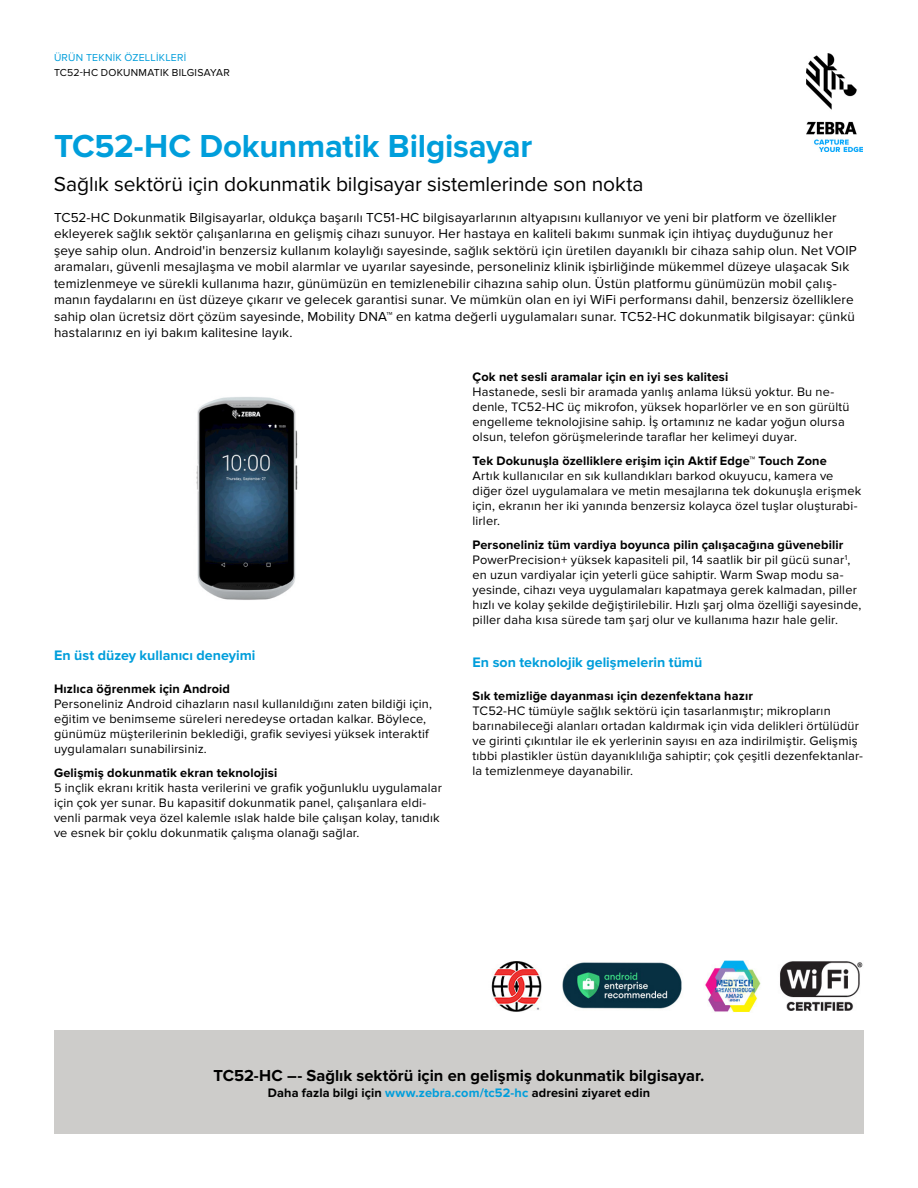
<style>
.page{position:relative;width:918px;height:1188px;background:#fff}
.page>*{position:absolute;margin:0;border:0;box-sizing:border-box;transform-origin:0 0}
.t1{font:700 33px "Proxima Nova";letter-spacing:-.005em;color:#009edb}
.t2{font:21px "Proxima Nova";letter-spacing:-.005em;color:#000}
.t3{font:700 16.5px "Proxima Nova";color:#000}
.t4{font:700 14.25px "Proxima Nova";color:#009edb}
.t5{font:13.5px/16.5px "Proxima Nova";letter-spacing:.01em;color:#000}
.t6{font:12.75px/15px "Proxima Nova";letter-spacing:.015em;color:#000}
.t7{font:700 12.75px "Proxima Nova";letter-spacing:.01em;color:#000}
.t8{font:10.5px "Proxima Nova";letter-spacing:.025em;color:#000}
.t9{font:10.5px "Proxima Nova";letter-spacing:.025em;color:#009edb}
.s1{font-weight:700}
.s2{color:#009edb}
</style>
<div class="page">
<img style="left:806px;top:54px;width:56px;height:97px">
<div style="left:54px;top:1031px;width:810px;height:103px;background:#cdccca"></div>
<img style="left:491px;top:961px;width:372px;height:51px">
<img style="left:196px;top:397px;width:102px;height:203px">
<p class="t9" style="left:54px;top:52px;width:134px">ÜRÜN TEKNİK ÖZELLİKLERİ</p>
<p class="t8" style="left:54px;top:66px;width:177px">TC52-HC DOKUNMATIK BILGISAYAR</p>
<h1 class="t1" style="left:54px;top:127px;width:480px">TC52-HC Dokunmatik Bilgisayar</h1>
<h2 class="t2" style="left:54px;top:172px;width:591px">Sağlık sektörü için dokunmatik bilgisayar sistemlerinde son nokta</h2>
<p class="t5" style="left:54px;top:209px;width:804px">TC52-HC Dokunmatik Bilgisayarlar, oldukça başarılı TC51-HC bilgisayarlarının altyapısını kullanıyor ve yeni bir platform ve özellikler ekleyerek sağlık sektör çalışanlarına en gelişmiş cihazı sunuyor. Her hastaya en kaliteli bakımı sunmak için ihtiyaç duyduğunuz her şeye sahip olun. Android'in benzersiz kullanım kolaylığı sayesinde, sağlık sektörü için üretilen dayanıklı bir cihaza sahip olun. Net VOIP aramaları, güvenli mesajlaşma ve mobil alarmlar ve uyarılar sayesinde, personeliniz klinik işbirliğinde mükemmel düzeye ulaşacak Sık temizlenmeye ve sürekli kullanıma hazır, günümüzün en temizlenebilir cihazına sahip olun. Üstün platformu günümüzün mobil çalış&shy;manın faydalarını en üst düzeye çıkarır ve gelecek garantisi sunar. Ve mümkün olan en iyi WiFi performansı dahil, benzersiz özelliklere sahip olan ücretsiz dört çözüm sayesinde, Mobility DNA™ en katma değerli uygulamaları sunar. TC52-HC dokunmatik bilgisayar: çünkü hastalarınız en iyi bakım kalitesine layık.</p>
<p class="t4" style="left:54px;top:647px;width:203px">En üst düzey kullanıcı deneyimi</p>
<p class="t7" style="left:54px;top:682px;width:178px">Hızlıca öğrenmek için Android</p>
<p class="t6" style="left:54px;top:697px;width:380px">Personeliniz Android cihazların nasıl kullanıldığını zaten bildiği için, eğitim ve benimseme süreleri neredeyse ortadan kalkar. Böylece, günümüz müşterilerinin beklediği, grafik seviyesi yüksek interaktif uygulamaları sunabilirsiniz.</p>
<p class="t7" style="left:54px;top:766px;width:225px">Gelişmiş dokunmatik ekran teknolojisi</p>
<p class="t6" style="left:54px;top:781px;width:389px">5 inçlik ekranı kritik hasta verilerini ve grafik yoğunluklu uygulamalar için çok yer sunar. Bu kapasitif dokunmatik panel, çalışanlara eldi&shy;venli parmak veya özel kalemle ıslak halde bile çalışan kolay, tanıdık ve esnek bir çoklu dokunmatik çalışma olanağı sağlar.</p>
<p class="t7" style="left:472px;top:369px;width:257px">Çok net sesli aramalar için en iyi ses kalitesi</p>
<p class="t6" style="left:472px;top:384px;width:378px">Hastanede, sesli bir aramada yanlış anlama lüksü yoktur. Bu ne&shy;denle, TC52-HC üç mikrofon, yüksek hoparlörler ve en son gürültü engelleme teknolojisine sahip. İş ortamınız ne kadar yoğun olursa olsun, telefon görüşmelerinde taraflar her kelimeyi duyar.</p>
<p class="t7" style="left:472px;top:453px;width:356px">Tek Dokunuşla özelliklere erişim için Aktif Edge™ Touch Zone</p>
<p class="t6" style="left:472px;top:468px;width:390px">Artık kullanıcılar en sık kullandıkları barkod okuyucu, kamera ve diğer özel uygulamalara ve metin mesajlarına tek dokunuşla erişmek için, ekranın her iki yanında benzersiz kolayca özel tuşlar oluşturabi&shy;lirler.</p>
<p class="t6" style="left:472px;top:537px;width:390px"><span class="s1">Personeliniz tüm vardiya boyunca pilin çalışacağına güvenebilir </span>PowerPrecision+ yüksek kapasiteli pil, 14 saatlik bir pil gücü sunar<sup>1</sup>, en uzun vardiyalar için yeterli güce sahiptir. Warm Swap modu sa&shy;yesinde, cihazı veya uygulamaları kapatmaya gerek kalmadan, piller hızlı ve kolay şekilde değiştirilebilir. Hızlı şarj olma özelliği sayesinde, piller daha kısa sürede tam şarj olur ve kullanıma hazır hale gelir.</p>
<p class="t4" style="left:472px;top:654px;width:231px">En son teknolojik gelişmelerin tümü</p>
<p class="t7" style="left:472px;top:689px;width:282px">Sık temizliğe dayanması için dezenfektana hazır</p>
<p class="t6" style="left:472px;top:704px;width:392px">TC52-HC tümüyle sağlık sektörü için tasarlanmıştır; mikropların barınabileceği alanları ortadan kaldırmak için vida delikleri örtülüdür ve girinti çıkıntılar ile ek yerlerinin sayısı en aza indirilmiştir. Gelişmiş tıbbi plastikler üstün dayanıklılığa sahiptir; çok çeşitli dezenfektanlar&shy;la temizlenmeye dayanabilir.</p>
<p class="t3" style="left:214px;top:1066px;width:492px">TC52-HC –- Sağlık sektörü için en gelişmiş dokunmatik bilgisayar.</p>
<p class="t7" style="left:268px;top:1085px;width:384px">Daha fazla bilgi için <span class="s2">www.zebra.com/tc52-hc</span> adresini ziyaret edin</p>
</div>
